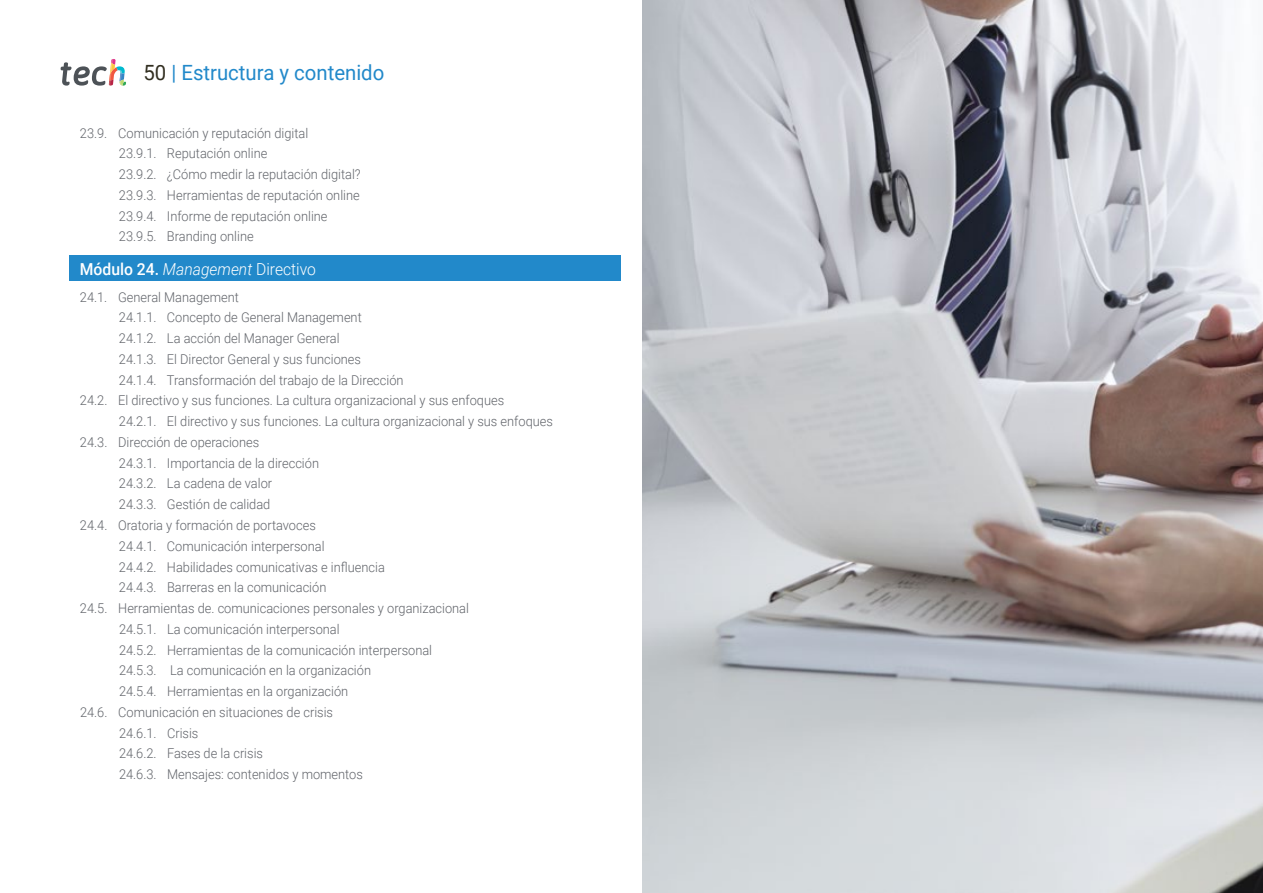
<style>
.page{position:relative;width:1263px;height:893px;background:#fff}
.page>*{position:absolute;margin:0;border:0;box-sizing:border-box;transform-origin:0 0}
.t1{font:21px "Roboto";color:#2289ca}
.t2{font:italic 300 16.5px "Roboto";color:#fff;scale:.95 1}
.t3{font:300 13.5px/20.7px "Roboto";color:#61646a;scale:.95 1}
.s1{color:#312e20}
.s2{font-weight:500;font-style:normal}
.s3{font-style:normal}
</style>
<div class="page">
<svg style="left:61px;top:59px;width:65px;height:27px"></svg>
<div style="left:69px;top:256px;width:552px;height:25px;background:#2289ca"></div>
<img style="left:642px;top:0;width:621px;height:893px">
<h1 class="t1" style="left:144px;top:57px;width:242px"><span class="s1">50</span> | Estructura y contenido</h1>
<p class="t3" style="left:119px;top:122px;width:256px;text-indent:-39px">23.9. Comunicación y reputación digital<br>23.9.1. Reputación online<br>23.9.2. ¿Cómo medir la reputación digital?<br>23.9.3. Herramientas de reputación online 23.9.4. Informe de reputación online 23.9.5. Branding online</p>
<p class="t2" style="left:80px;top:257px;width:250px"><span class="s2">Módulo 24.</span> Management <span class="s3">Directivo</span></p>
<p class="t3" style="left:80px;top:286px;width:169px">24.1. General Management</p>
<p class="t3" style="left:119px;top:307px;width:257px">24.1.1. Concepto de General Management</p>
<p class="t3" style="left:119px;top:328px;width:234px">24.1.2. La acción del Manager General</p>
<p class="t3" style="left:119px;top:348px;width:256px">24.1.3. El Director General y sus funciones</p>
<p class="t3" style="left:119px;top:369px;width:301px">24.1.4. Transformación del trabajo de la Dirección</p>
<p class="t3" style="left:80px;top:390px;width:448px">24.2. El directivo y sus funciones. La cultura organizacional y sus enfoques</p>
<p class="t3" style="left:119px;top:411px;width:458px">24.2.1. El directivo y sus funciones. La cultura organizacional y sus enfoques</p>
<p class="t3" style="left:80px;top:431px;width:190px">24.3. Dirección de operaciones</p>
<p class="t3" style="left:119px;top:452px;width:212px">24.3.1. Importancia de la dirección</p>
<p class="t3" style="left:119px;top:473px;width:163px">24.3.2. La cadena de valor</p>
<p class="t3" style="left:119px;top:494px;width:161px">24.3.3. Gestión de calidad</p>
<p class="t3" style="left:80px;top:514px;width:250px">24.4. Oratoria y formación de portavoces</p>
<p class="t3" style="left:119px;top:535px;width:218px">24.4.1. Comunicación interpersonal</p>
<p class="t3" style="left:119px;top:556px;width:281px">24.4.2. Habilidades comunicativas e influencia</p>
<p class="t3" style="left:119px;top:577px;width:220px">24.4.3. Barreras en la comunicación</p>
<p class="t3" style="left:80px;top:597px;width:411px">24.5. Herramientas de. comunicaciones personales y organizacional</p>
<p class="t3" style="left:119px;top:618px;width:234px">24.5.1. La comunicación interpersonal</p>
<p class="t3" style="left:119px;top:639px;width:331px">24.5.2. Herramientas de la comunicación interpersonal</p>
<p class="t3" style="left:119px;top:660px;width:267px">24.5.3. La comunicación en la organización</p>
<p class="t3" style="left:119px;top:680px;width:243px">24.5.4. Herramientas en la organización</p>
<p class="t3" style="left:80px;top:701px;width:268px">24.6. Comunicación en situaciones de crisis</p>
<p class="t3" style="left:119px;top:722px;width:85px">24.6.1. Crisis</p>
<p class="t3" style="left:119px;top:743px;width:153px">24.6.2. Fases de la crisis</p>
<p class="t3" style="left:119px;top:763px;width:258px">24.6.3. Mensajes: contenidos y momentos</p>
</div>
